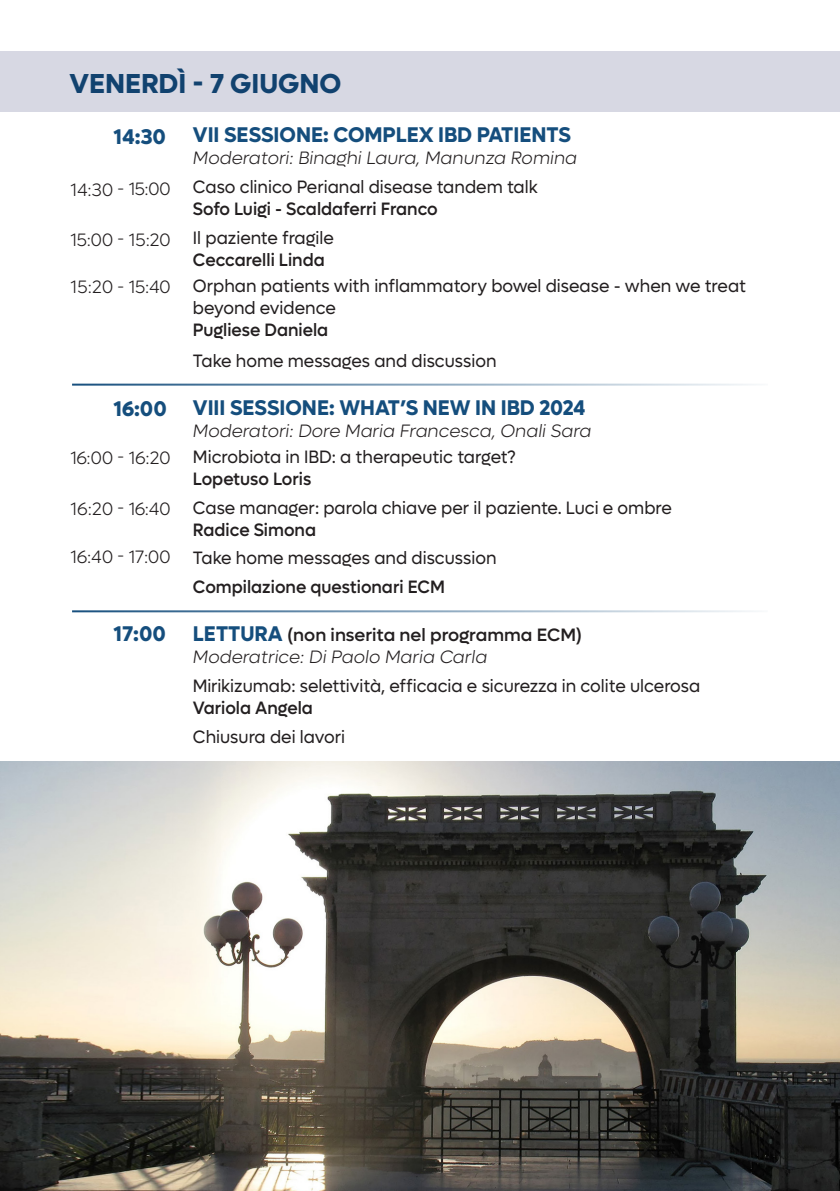
<style>
.page{position:relative;width:840px;height:1191px;background:#fff}
.page>*{position:absolute;margin:0;border:0;box-sizing:border-box;transform-origin:0 0}
.t1{font:700 27.6px "Lufga";color:#154e7d}
.t2{font:700 21.4px "Lufga";color:#154e7d}
.t3{font:18px/22px "Lufga";color:#231f20;scale:.95 1}
.t4{font:500 18px "Lufga";color:#231f20;scale:.95 1}
.t5{font:italic 300 18px "Lufga";color:#231f20}
.t6{font:300 18px "Lufga";letter-spacing:-.01em;color:#231f20}
.t7{font:500 18px "Lufga";color:#231f20}
</style>
<div class="page">
<img style="left:0;top:761px;width:173px;height:430px">
<img style="left:173px;top:761px;width:666px;height:430px">
<div style="left:0;top:51px;width:839px;height:60px;background:#d7d8e3"></div>
<hr style="left:72px;top:383px;width:695px;height:2px;background:#154e7d">
<hr style="left:72px;top:610px;width:695px;height:2px;background:#154e7d">
<p class="t1" style="left:69px;top:67px;width:273px">VENERDÌ 7- GIUGNO</p>
<p class="t2" style="left:113px;top:123px;width:54px">14:30</p>
<p class="t2" style="left:193px;top:122px;width:379px">VII SESSIONE: COMPLEX IBD PATIENTS</p>
<p class="t5" style="left:193px;top:148px;width:385px">Moderatori: Binaghi Laura, Manunza Romina</p>
<p class="t3" style="left:193px;top:176px;width:364px">Caso clinico Perianal disease tandem talk</p>
<p class="t4" style="left:193px;top:198px;width:259px">Sofo Luigi - Scaldaferri Franco</p>
<p class="t3" style="left:193px;top:227px;width:150px">Il paziente fragile</p>
<p class="t4" style="left:193px;top:249px;width:140px">Ceccarelli Linda</p>
<p class="t3" style="left:193px;top:275px;width:583px">Orphan patients with inflammatory bowel disease - when we treat beyond evidence</p>
<p class="t4" style="left:193px;top:319px;width:144px">Pugliese Daniela</p>
<p class="t3" style="left:193px;top:349px;width:321px">Take home messages and discussion</p>
<p class="t2" style="left:193px;top:394px;width:393px">VIII SESSIONE: WHAT S’ NEW IN IBD 2024</p>
<p class="t5" style="left:193px;top:420px;width:399px">Moderatori: Dore Maria Francesca, Onali Sara</p>
<p class="t3" style="left:193px;top:445px;width:341px">Microbiota in IBD a: therapeutic target?</p>
<p class="t4" style="left:193px;top:468px;width:126px">Lopetuso Loris</p>
<p class="t3" style="left:193px;top:496px;width:505px">Case manager: parola chiave per il paziente. Luci e ombre</p>
<p class="t4" style="left:193px;top:519px;width:131px">Radice Simona</p>
<p class="t3" style="left:193px;top:547px;width:321px">Take home messages and discussion</p>
<p class="t4" style="left:193px;top:576px;width:266px">Compilazione questionari ECM</p>
<p class="t7" style="left:287px;top:624px;width:296px">(non inserita nel programma ECM(</p>
<p class="t6" style="left:70px;top:179px;width:102px">14:30 - 15:00</p>
<p class="t6" style="left:70px;top:229px;width:102px">15:00 - 15:20</p>
<p class="t6" style="left:70px;top:277px;width:102px">15:20 - 15:40</p>
<p class="t2" style="left:113px;top:396px;width:55px">16:00</p>
<p class="t6" style="left:70px;top:447px;width:102px">16:00 - 16:20</p>
<p class="t6" style="left:70px;top:498px;width:102px">16:20 - 16:40</p>
<p class="t6" style="left:70px;top:546px;width:102px">16:40 - 17:00</p>
<p class="t2" style="left:113px;top:621px;width:54px">17:00</p>
<p class="t2" style="left:193px;top:621px;width:91px">LETTURA</p>
<p class="t5" style="left:193px;top:647px;width:296px">Moderatrice: Di Paolo Maria Carla</p>
<p class="t4" style="left:193px;top:697px;width:128px">Variola Angela</p>
<p class="t3" style="left:193px;top:675px;width:535px">Mirikizumab: selettività, efficacia e sicurezza in colite ulcerosa</p>
<p class="t3" style="left:193px;top:725px;width:162px">Chiusura dei lavori</p>
</div>
